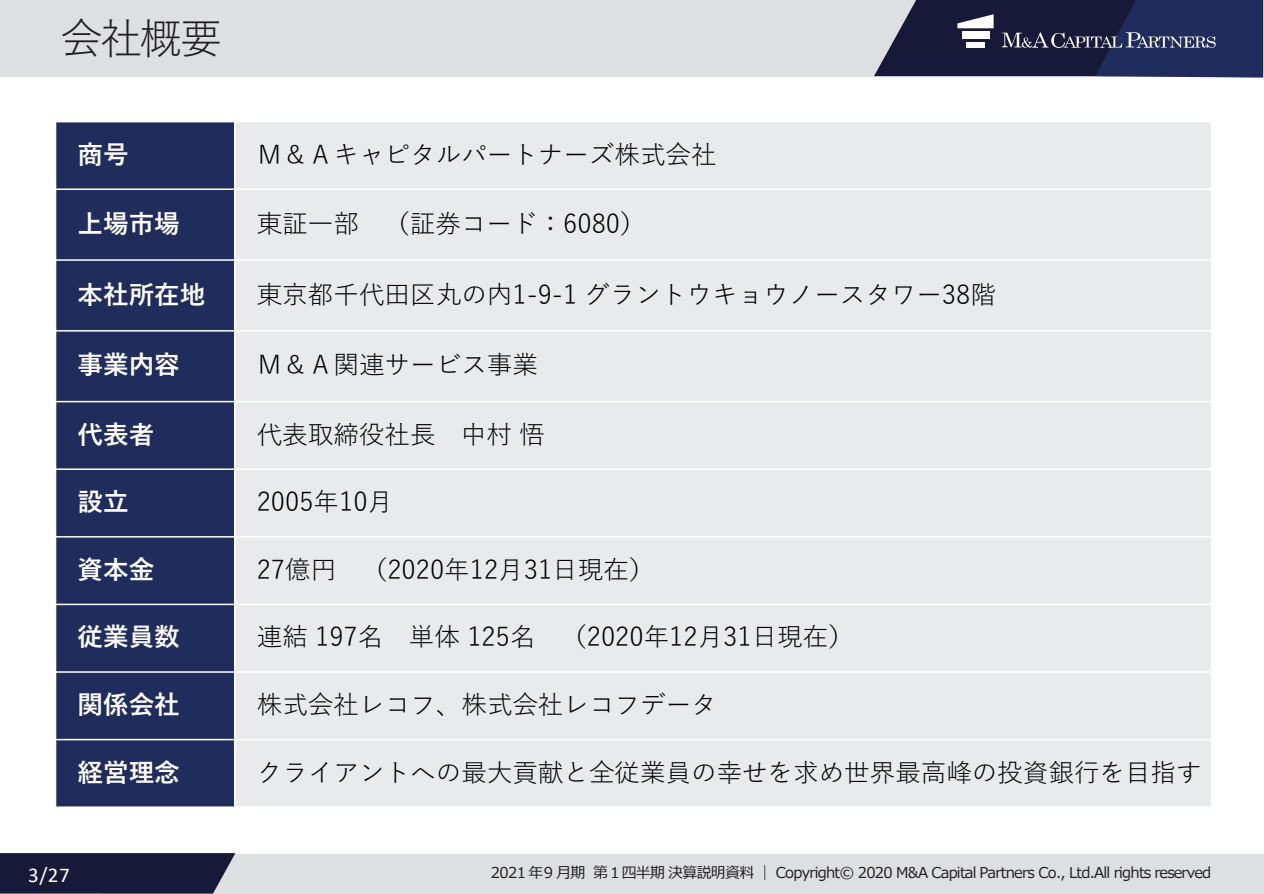
<style>
.page{position:relative;width:1264px;height:894px;background:#fff}
.page>*{position:absolute;margin:0;border:0;box-sizing:border-box;transform-origin:0 0}
.t1{font:42px "Yu Gothic";color:#231f20}
.t2{font:25.5px "Yu Gothic";color:#000}
.t3{font:700 25.5px "Yu Gothic";color:#fff}
.t4{font:21px "Calibri";color:#fff}
.t5{font:15px "Meiryo";letter-spacing:-.05em;color:#231f20}
</style>
<div class="page">
<div style="left:0;top:0;width:1250px;height:76px;background:#dedfe1"></div>
<svg style="left:873px;top:0;width:389px;height:78px;background:#343a5c"></svg>
<div style="left:101px;top:854px;width:1162px;height:39px;background:#dedfe1"></div>
<svg style="left:0;top:853px;width:235px;height:40px;background:#212241"></svg>
<div style="left:56px;top:122px;width:179px;height:67px;background:#1f2c5c"></div>
<div style="left:235px;top:122px;width:976px;height:67px;background:#e9eaeb"></div>
<div style="left:56px;top:189px;width:179px;height:71px;background:#1f2c5c"></div>
<div style="left:235px;top:189px;width:976px;height:71px;background:#e9eaeb"></div>
<div style="left:56px;top:260px;width:179px;height:71px;background:#1f2c5c"></div>
<div style="left:235px;top:260px;width:976px;height:71px;background:#e9eaeb"></div>
<div style="left:56px;top:331px;width:179px;height:70px;background:#1f2c5c"></div>
<div style="left:235px;top:331px;width:976px;height:70px;background:#e9eaeb"></div>
<div style="left:56px;top:401px;width:179px;height:68px;background:#1f2c5c"></div>
<div style="left:235px;top:401px;width:976px;height:68px;background:#e9eaeb"></div>
<div style="left:56px;top:469px;width:179px;height:67px;background:#1f2c5c"></div>
<div style="left:235px;top:469px;width:976px;height:67px;background:#e9eaeb"></div>
<div style="left:56px;top:536px;width:179px;height:68px;background:#1f2c5c"></div>
<div style="left:235px;top:536px;width:976px;height:68px;background:#e9eaeb"></div>
<div style="left:56px;top:604px;width:179px;height:68px;background:#1f2c5c"></div>
<div style="left:235px;top:604px;width:976px;height:68px;background:#e9eaeb"></div>
<div style="left:56px;top:672px;width:179px;height:67px;background:#1f2c5c"></div>
<div style="left:235px;top:672px;width:976px;height:67px;background:#e9eaeb"></div>
<div style="left:56px;top:739px;width:179px;height:68px;background:#1f2c5c"></div>
<div style="left:235px;top:739px;width:976px;height:68px;background:#e9eaeb"></div>
<hr style="left:234px;top:121px;width:1px;height:686px;background:#fff">
<hr style="left:55px;top:188px;width:1156px;height:2px;background:#fff">
<hr style="left:55px;top:259px;width:1156px;height:2px;background:#fff">
<hr style="left:55px;top:330px;width:1156px;height:1px;background:#fff">
<hr style="left:55px;top:401px;width:1156px;height:1px;background:#fff">
<hr style="left:55px;top:468px;width:1156px;height:2px;background:#fff">
<hr style="left:55px;top:536px;width:1156px;height:1px;background:#fff">
<hr style="left:55px;top:603px;width:1156px;height:2px;background:#fff">
<hr style="left:55px;top:671px;width:1156px;height:1px;background:#fff">
<hr style="left:55px;top:738px;width:1156px;height:2px;background:#fff">
<hr style="left:1210px;top:121px;width:1px;height:686px;background:#fff">
<hr style="left:55px;top:806px;width:1156px;height:1px;background:#fff">
<p class="t1" style="left:61px;top:0;width:163px">会社概要</p>
<p class="t3" style="left:77px;top:140px;width:53px">商号</p>
<p class="t2" style="left:257px;top:131px;width:461px">Ｍ＆Ａキャピタルパートナーズ株式会社</p>
<p class="t3" style="left:77px;top:209px;width:104px">上場市場</p>
<p class="t2" style="left:257px;top:200px;width:390px">東証一部 （証券コード：6080）</p>
<p class="t3" style="left:77px;top:280px;width:129px">本社所在地</p>
<p class="t2" style="left:257px;top:270px;width:740px">東京都千代田区丸の内1-9-1 グラントウキョウノースタワー38階</p>
<p class="t3" style="left:77px;top:351px;width:104px">事業内容</p>
<p class="t2" style="left:257px;top:341px;width:283px">Ｍ＆Ａ関連サービス事業</p>
<p class="t3" style="left:77px;top:420px;width:78px">代表者</p>
<p class="t2" style="left:257px;top:410px;width:289px">代表取締役社長 中村悟</p>
<p class="t3" style="left:77px;top:487px;width:53px">設立</p>
<p class="t2" style="left:257px;top:478px;width:138px">2005年10月</p>
<p class="t3" style="left:77px;top:555px;width:78px">資本金</p>
<p class="t2" style="left:257px;top:545px;width:399px">27億円 （2020年12月31日現在）</p>
<p class="t3" style="left:78px;top:622px;width:104px">従業員数</p>
<p class="t2" style="left:257px;top:613px;width:598px">連結 197名 単体 125名 （2020年12月31日現在）</p>
<p class="t3" style="left:78px;top:690px;width:104px">関係会社</p>
<p class="t2" style="left:257px;top:681px;width:461px">株式会社レコフ、株式会社レコフデータ</p>
<p class="t3" style="left:78px;top:757px;width:104px">経営理念</p>
<p class="t2" style="left:257px;top:748px;width:946px">クライアントへの最大貢献と全従業員の幸せを求め世界最高峰の投資銀行を目指す</p>
<p class="t4" style="left:28px;top:860px;width:43px">3/27</p>
<p class="t5" style="left:491px;top:862px;width:721px">2021 年9 月期第１四半期決算説明資料｜ Copyright© 2020 M&amp;A Capital Partners Co., Ltd.All rights reserved</p>
</div>
